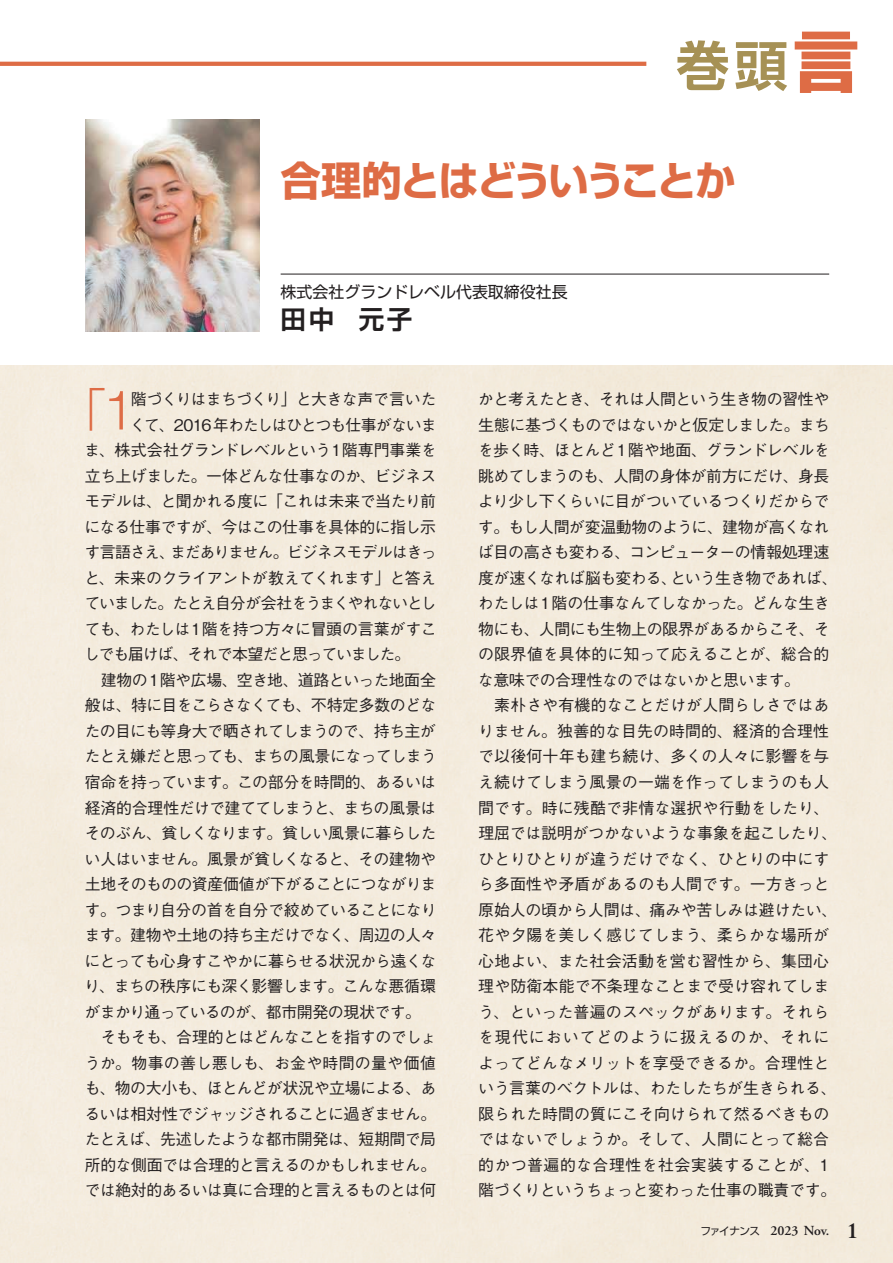
<style>
.page{position:relative;width:893px;height:1263px;background:#fff}
.page>*{position:absolute;margin:0;border:0;box-sizing:border-box;transform-origin:0 0}
.t1{font:700 53.1px "Shin Go Pr 6 N De";color:#a69155}
.t2{font:300 45.6px "Shin Go Pr 6 N";color:#de6c45}
.t3{font:700 40.35px "Shin Go Pr 6 N";letter-spacing:-.055em;color:#de6c45}
.t4{font:700 25.5px "Shin Go Pr 6 N De";color:#231f20}
.t5{font:500 15.9px/25.5px "Gothic BBB Pr 6 N";letter-spacing:-.03em;color:#231f20}
.t6{font:500 15.9px/25.5px "Gothic BBB Pr 6 N";color:#231f20;text-align:center}
.t7{font:500 15.9px "Gothic BBB Pr 6 N";letter-spacing:-.075em;color:#231f20}
.t8{font:500 15.9px "Gothic BBB Pr 6 N";letter-spacing:-.055em;color:#231f20}
.t9{font:500 15.9px "Gothic BBB Pr 6 N";letter-spacing:-.05em;color:#231f20}
.t10{font:500 15.9px "Gothic BBB Pr 6 N";letter-spacing:.015em;color:#231f20}
.t11{font:15.9px "Shin Go Pr 6 N";color:#231f20}
.t12{font:600 13.8px "Adobe Garamond Pro";color:#231f20}
.s1{font-family:"Shin Go Pr 6 N";font-weight:800;font-size:65.85px;color:#de6c45}
.s2{font-family:"Helvetica Neue LT Std";font-size:54.75px}
.s3{font-family:"Shin Go Pr 6 N";font-weight:400;font-size:10.65px}
.s4{font-family:"Times LT Std";font-size:21.3px}
</style>
<div class="page">
<svg style="left:0;top:62px;width:646px;height:4px;background:#de6f48"></svg>
<img style="left:85px;top:119px;width:174px;height:213px">
<hr style="left:281px;top:274px;width:548px;height:1px;background:#231f20">
<h1 class="t1" style="left:676px;top:22px;width:184px">巻頭<span class="s1">言</span></h1>
<h3 class="t3" style="left:281px;top:149px;width:456px">合理的とはどういうことか</h3>
<p class="t11" style="left:281px;top:279px;width:289px">株式会社グランドレベル代表取締役社長</p>
<h3 class="t4" style="left:281px;top:298px;width:133px">田中 元子</h3>
<h2 class="t2" style="left:60px;top:372px;width:76px">「<span class="s2">1</span></h2>
<p class="t5" style="left:131px;top:385px;width:307px">階づくりはまちづくり」と大きな声で言いた</p>
<p class="t7" style="left:130px;top:412px;width:308px">くて、2016年わたしはひとつも仕事がないま</p>
<p class="t5" style="left:84px;top:436px;width:354px">ま、株式会社グランドレベルという1階専門事業を</p>
<p class="t5" style="left:85px;top:462px;width:353px">立ち上げました。一体どんな仕事なのか、ビジネス</p>
<p class="t5" style="left:84px;top:488px;width:353px">モデルは、と聞かれる度に「これは未来で当たり前</p>
<p class="t5" style="left:84px;top:513px;width:353px">になる仕事ですが、今はこの仕事を具体的に指し示</p>
<p class="t7" style="left:84px;top:540px;width:354px">す言語さえ、まだありません。ビジネスモデルはきっ</p>
<p class="t5" style="left:84px;top:564px;width:354px">と、未来のクライアントが教えてくれます」と答え</p>
<p class="t7" style="left:84px;top:591px;width:354px">ていました。たとえ自分が会社をうまくやれないとし</p>
<p class="t5" style="left:84px;top:615px;width:354px">ても、わたしは1階を持つ方々に冒頭の言葉がすこ</p>
<p class="t7" style="left:84px;top:642px;width:328px">しでも届けば、それで本望だと思っていました。</p>
<p class="t5" style="left:101px;top:666px;width:337px">建物の1階や広場、空き地、道路といった地面全</p>
<p class="t8" style="left:85px;top:693px;width:353px">般は、特に目をこらさなくても、不特定多数のどな</p>
<p class="t5" style="left:85px;top:717px;width:353px">たの目にも等身大で晒されてしまうので、持ち主が</p>
<p class="t5" style="left:85px;top:743px;width:354px">たとえ嫌だと思っても、まちの風景になってしまう</p>
<p class="t5" style="left:85px;top:768px;width:353px">宿命を持っています。この部分を時間的、あるいは</p>
<p class="t5" style="left:85px;top:794px;width:353px">経済的合理性だけで建ててしまうと、まちの風景は</p>
<p class="t5" style="left:85px;top:819px;width:353px">そのぶん、貧しくなります。貧しい風景に暮らした</p>
<p class="t5" style="left:85px;top:845px;width:353px">い人はいません。風景が貧しくなると、その建物や</p>
<p class="t5" style="left:85px;top:870px;width:353px">土地そのものの資産価値が下がることにつながりま</p>
<p class="t5" style="left:85px;top:896px;width:354px">す。つまり自分の首を自分で絞めていることになり</p>
<p class="t5" style="left:84px;top:921px;width:353px">ます。建物や土地の持ち主だけでなく、周辺の人々</p>
<p class="t5" style="left:85px;top:947px;width:353px">にとっても心身すこやかに暮らせる状況から遠くな</p>
<p class="t5" style="left:84px;top:972px;width:353px">り、まちの秩序にも深く影響します。こんな悪循環</p>
<p class="t5" style="left:85px;top:998px;width:338px">がまかり通っているのが、都市開発の現状です。</p>
<p class="t9" style="left:101px;top:1024px;width:338px">そもそも、合理的とはどんなことを指すのでしょ</p>
<p class="t10" style="left:84px;top:1050px;width:353px">うか。物事の善し悪しも、お金や時間の量や価値</p>
<p class="t5" style="left:84px;top:1074px;width:353px">も、物の大小も、ほとんどが状況や立場による、あ</p>
<p class="t5" style="left:85px;top:1100px;width:353px">るいは相対性でジャッジされることに過ぎません。</p>
<p class="t5" style="left:85px;top:1125px;width:353px">たとえば、先述したような都市開発は、短期間で局</p>
<p class="t5" style="left:85px;top:1151px;width:353px">所的な側面では合理的と言えるのかもしれません。</p>
<p class="t5" style="left:85px;top:1176px;width:353px">では絶対的あるいは真に合理的と言えるものとは何</p>
<p class="t5" style="left:478px;top:385px;width:362px">かと考えたとき、それは人間という生き物の習性や生態に基づくものではないかと仮定しました。まちを歩く時、ほとんど1階や地面、グランドレベルを眺めてしまうのも、人間の身体が前方にだけ、身長より少し下くらいに目がついているつくりだからです。もし人間が変温動物のように、建物が高くなれば目の高さも変わる、コンピューターの情報処理速度が速くなれば脳も変わる、という生き物であれば、わたしは1階の仕事なんてしなかった。どんな生き物にも、人間にも生物上の限界があるからこそ、その限界値を具体的に知って応えることが、総合的な意味での合理性なのではないかと思います。</p>
<p class="t6" style="left:478px;top:692px;width:361px">素朴さや有機的なことだけが人間らしさではあ<br>りません。独善的な目先の時間的、経済的合理性で以後何十年も建ち続け、多くの人々に影響を与え続けてしまう風景の一端を作ってしまうのも人間です。時に残酷で非情な選択や行動をしたり、理屈では説明がつかないような事象を起こしたり、ひとりひとりが違うだけでなく、ひとりの中にすら多面性や矛盾があるのも人間です。一方きっと原始人の頃から人間は、痛みや苦しみは避けたい、花や夕陽を美しく感じてしまう、柔らかな場所が心地よい、また社会活動を営む習性から、集団心理や防衛本能で不条理なことまで受け容れてしまう、といった普遍のスペックがあります。それらを現代においてどのように扱えるのか、それによってどんなメリットを享受できるか。合理性という言葉のベクトルは、わたしたちが生きられる、限られた時間の質にこそ向けられて然るべきものではないでしょうか。そして、人間にとって総合的かつ普遍的な合理性を社会実装することが、1階づくりというちょっと変わった仕事の職責です。</p>
<p class="t12" style="left:701px;top:1223px;width:159px"><span class="s3">ファイナンス</span> 2023 Nov. <span class="s4">1</span></p>
</div>
